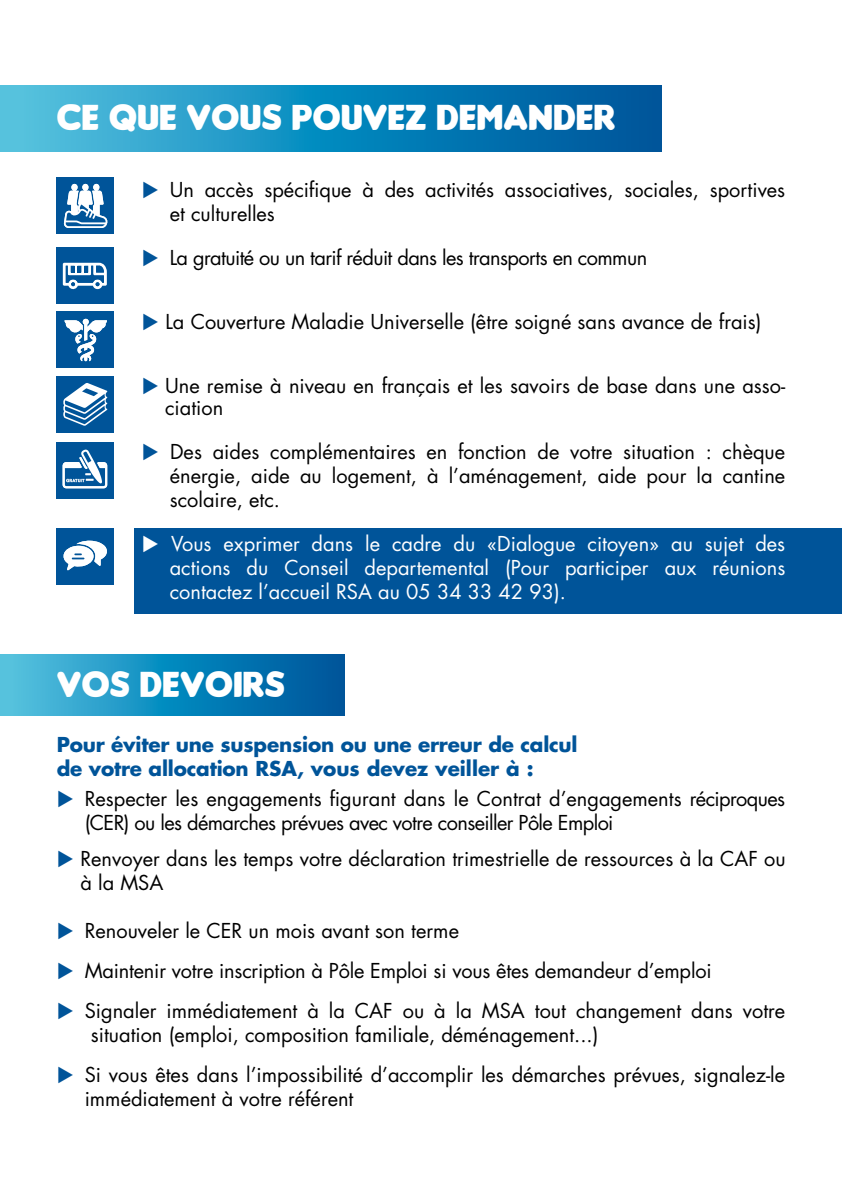
<style>
.page{position:relative;width:842px;height:1191px;background:#fff}
.page>*{position:absolute;margin:0;border:0;box-sizing:border-box;transform-origin:0 0}
.t1{font:38px "Insaniburger with Cheese";letter-spacing:.01em;color:#fff}
.t2{font:20px/24px "Futura Std";color:#000}
.t3{font:20px/24px "Futura Std";letter-spacing:-.03em;color:#000}
.t4{font:20px/24px "Futura Std";color:#fff;text-align:justify}
.t5{font:700 20px/24px "Futura Std";letter-spacing:-.01em;color:#005499}
.s1{color:#005499}
</style>
<div class="page">
<div style="left:135px;top:528px;width:707px;height:86px;background:#005499"></div>
<svg style="left:0;top:85px;width:662px;height:67px;background:#188abd"></svg>
<svg style="left:0;top:654px;width:344px;height:61px;background:#188abd"></svg>
<div style="left:57px;top:177px;width:57px;height:57px;background:#005499"></div>
<svg style="left:64px;top:183px;width:44px;height:45px"></svg>
<div style="left:57px;top:247px;width:57px;height:57px;background:#005499"></div>
<svg style="left:63px;top:263px;width:44px;height:27px"></svg>
<div style="left:57px;top:311px;width:57px;height:57px;background:#005499"></div>
<svg style="left:65px;top:318px;width:42px;height:43px"></svg>
<div style="left:57px;top:376px;width:57px;height:57px;background:#005499"></div>
<svg style="left:63px;top:383px;width:44px;height:43px"></svg>
<div style="left:57px;top:441px;width:57px;height:57px;background:#005499"></div>
<svg style="left:63px;top:449px;width:44px;height:39px"></svg>
<div style="left:57px;top:528px;width:57px;height:57px;background:#005499"></div>
<svg style="left:63px;top:540px;width:44px;height:30px"></svg>
<h1 class="t1" style="left:57px;top:95px;width:76px">CE QUE</h1>
<h1 class="t1" style="left:187px;top:95px;width:49px">VOUS</h1>
<h1 class="t1" style="left:292px;top:95px;width:25px">POU</h1>
<h1 class="t1" style="left:363px;top:95px;width:212px">VEZ DEMANDER</h1>
<p class="t2" style="left:170px;top:177px;width:617px;text-indent:-28px"><span class="s1">◆</span> Un accès spécifique à des activités associatives, sociales, sportives et culturelles</p>
<p class="t3" style="left:142px;top:245px;width:507px"><span class="s1">◆</span> La gratuité ou un tarif réduit dans les transports en commun</p>
<p class="t2" style="left:142px;top:309px;width:621px"><span class="s1">◆</span> La Couverture Maladie Universelle (être soigné sans avance de frais)</p>
<p class="t2" style="left:165px;top:374px;width:622px;line-height:22px;text-indent:-23px"><span class="s1">◆</span> Une remise à niveau en français et les savoirs de base dans une asso&shy;ciation</p>
<p class="t2" style="left:170px;top:439px;width:617px;text-align:justify;text-indent:-28px"><span class="s1">◆</span> Des aides complémentaires en fonction de votre situation : chèque énergie, aide au logement, à l’aménagement, aide pour la cantine scolaire, etc.</p>
<p class="t4" style="left:170px;top:531px;width:617px;text-indent:-28px">◆ Vous exprimer dans le cadre du «Dialogue citoyen» au sujet des actions du Conseil departemental (Pour participer aux réunions contactez l’accueil RSA au 05 34 33 42 93).</p>
<h1 class="t1" style="left:57px;top:663px;width:170px">VOS DEVOIRS</h1>
<p class="t5" style="left:57px;top:732px;width:522px">Pour éviter une suspension ou une erreur de calcul de votre allocation RSA, vous devez veiller à :</p>
<p class="t3" style="left:85px;top:787px;width:702px;text-indent:-28px"><span class="s1">◆</span> Respecter les engagements figurant dans le Contrat d’engagements réciproques (CER) ou les démarches prévues avec votre conseiller Pôle Emploi</p>
<p class="t2" style="left:80px;top:847px;width:707px;text-indent:-24px"><span class="s1">◆</span> Renvoyer dans les temps votre déclaration trimestrielle de ressources à la CAF ou à la MSA</p>
<p class="t2" style="left:57px;top:919px;width:404px"><span class="s1">◆</span> Renouveler le CER un mois avant son terme</p>
<p class="t2" style="left:57px;top:959px;width:656px"><span class="s1">◆</span> Maintenir votre inscription à Pôle Emploi si vous êtes demandeur d’emploi</p>
<p class="t2" style="left:91px;top:999px;width:696px;text-indent:-34px"><span class="s1">◆</span> Signaler immédiatement à la CAF ou à la MSA tout changement dans votre situation (emploi, composition familiale, déménagement...)</p>
<p class="t2" style="left:85px;top:1063px;width:702px;text-indent:-28px"><span class="s1">◆</span> Si vous êtes dans l’impossibilité d’accomplir les démarches prévues, signalez-le immédiatement à votre référent</p>
</div>
